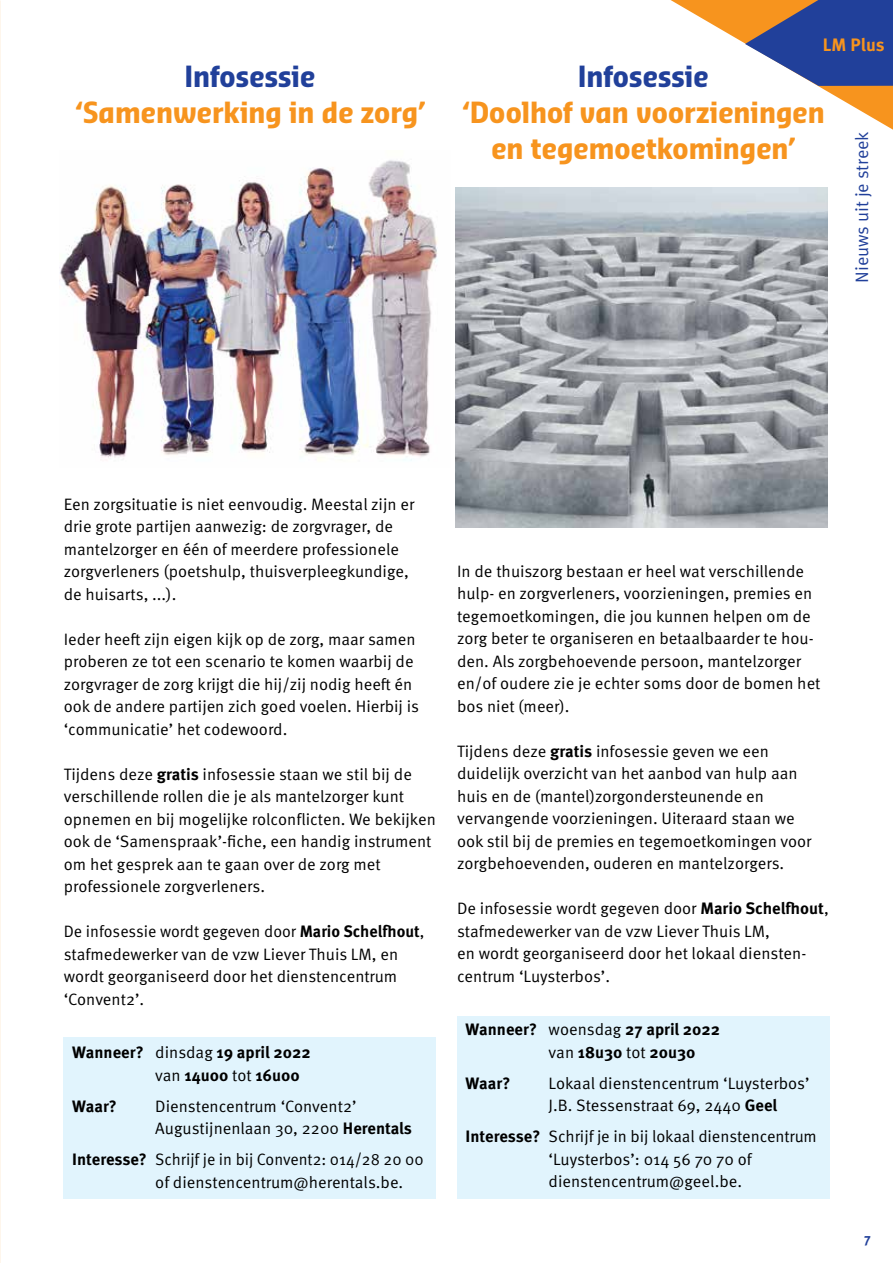
<style>
.page{position:relative;width:893px;height:1263px;background:#fff}
.page>*{position:absolute;margin:0;border:0;box-sizing:border-box;transform-origin:0 0}
.t1{font:700 28.5px/36px "Sansa Con Pro";color:#f7941e;text-align:center}
.t2{font:700 28.5px "Sansa Con Pro";color:#21409a}
.t3{font:18px "Meta Pro Norm";color:#21409a}
.t4{font:700 18px "Meta Pro";color:#f7941e}
.t5{font:16.5px/22.5px "Meta Pro Norm";color:#000}
.t6{font:700 16.5px/22.5px "Meta Pro";color:#000}
.t7{font:700 13.5px "Meta Pro";color:#21409a}
.s1{font-family:"Meta Pro";font-weight:700}
.s2{font-family:"Meta Pro Norm";font-weight:400}
</style>
<div class="page">
<img style="left:60px;top:160px;width:378px;height:301px">
<div style="left:64px;top:1037px;width:372px;height:162px;background:#e1f4fd"></div>
<div style="left:457px;top:1016px;width:372px;height:183px;background:#e1f4fd"></div>
<svg style="left:671px;top:0;width:222px;height:130px"></svg>
<img style="left:455px;top:187px;width:372px;height:340px">
<h1 class="t2" style="left:184px;top:57px;width:132px">Infosessie</h1>
<h1 class="t1" style="left:74px;top:94px;width:352px">‘Samenwerking in de zorg’</h1>
<p class="t4" style="left:823px;top:31px;width:63px">LM Plus</p>
<h1 class="t2" style="left:578px;top:57px;width:132px">Infosessie</h1>
<h1 class="t1" style="left:461px;top:94px;width:365px">‘Doolhof van voorzieningen en tegemoetkomingen’</h1>
<p class="t3" style="left:848px;top:283px;width:153px;rotate:-90deg">Nieuws uit je streek</p>
<p class="t5" style="left:64px;top:492px;width:352px">Een zorgsituatie is niet eenvoudig. Meestal zijn er drie grote partijen aanwezig: de zorgvrager, de mantelzorger en één of meerdere professionele zorgverleners (poetshulp, thuisverpleegkundige, de huisarts, ...).</p>
<p class="t5" style="left:64px;top:627px;width:357px">Ieder heeft zijn eigen kijk op de zorg, maar samen proberen ze tot een scenario te komen waarbij de zorgvrager de zorg krijgt die hij/zij nodig heeft én ook de andere partijen zich goed voelen. Hierbij is ‘communicatie’ het codewoord.</p>
<p class="t5" style="left:64px;top:762px;width:374px">Tijdens deze <span class="s1">gratis</span> infosessie staan we stil bij de verschillende rollen die je als mantelzorger kunt opnemen en bij mogelijke rolconflicten. We bekijken ook de ‘Samenspraak’-fiche, een handig instrument om het gesprek aan te gaan over de zorg met professionele zorgverleners.</p>
<p class="t5" style="left:64px;top:919px;width:362px">De infosessie wordt gegeven door <span class="s1">Mario Schelfhout</span>, stafmedewerker van de vzw Liever Thuis LM, en wordt georganiseerd door het dienstencentrum ‘Convent2’.</p>
<p class="t6" style="left:155px;top:1040px;width:157px;text-indent:-83px">Wanneer? <span class="s2">dinsdag</span> 19 april 2022 <span class="s2">van</span> 14u00 <span class="s2">tot</span> 16u00</p>
<p class="t6" style="left:72px;top:1094px;width:46px">Waar?</p>
<p class="t5" style="left:155px;top:1094px;width:258px">Dienstencentrum ‘Convent2’<br>Augustijnenlaan 30, 2200 <span class="s1">Herentals</span></p>
<p class="t5" style="left:155px;top:1147px;width:270px;text-indent:-83px"><span class="s1">Interesse?</span> Schrijf je in bij Convent2: 014/28 20 00 of dienstencentrum@herentals.be.</p>
<p class="t5" style="left:457px;top:559px;width:365px">In de thuiszorg bestaan er heel wat verschillende hulp- en zorgverleners, voorzieningen, premies en tegemoetkomingen, die jou kunnen helpen om de zorg beter te organiseren en betaalbaarder te hou&shy;den. Als zorgbehoevende persoon, mantelzorger en/of oudere zie je echter soms door de bomen het bos niet (meer).</p>
<p class="t5" style="left:457px;top:739px;width:356px">Tijdens deze <span class="s1">gratis</span> infosessie geven we een duidelijk overzicht van het aanbod van hulp aan huis en de (mantel)zorgondersteunende en vervangende voorzieningen. Uiteraard staan we ook stil bij de premies en tegemoetkomingen voor zorgbehoevenden, ouderen en mantelzorgers.</p>
<p class="t5" style="left:457px;top:896px;width:373px">De infosessie wordt gegeven door <span class="s1">Mario Schelfhout</span>, stafmedewerker van de vzw Liever Thuis LM,<br>en wordt georganiseerd door het lokaal diensten&shy;centrum ‘Luysterbos’.</p>
<p class="t6" style="left:549px;top:1017px;width:173px;text-indent:-83px">Wanneer? <span class="s2">woensdag</span> 27 april 2022 <span class="s2">van</span> 18u30 <span class="s2">tot</span> 20u30</p>
<p class="t6" style="left:466px;top:1071px;width:46px">Waar?</p>
<p class="t5" style="left:549px;top:1071px;width:262px">Lokaal dienstencentrum ‘Luysterbos’<br>J.B. Stessenstraat 69, 2440 <span class="s1">Geel</span></p>
<p class="t5" style="left:549px;top:1124px;width:270px;text-indent:-83px"><span class="s1">Interesse?</span> Schrijf je in bij lokaal dienstencentrum ‘Luysterbos’: 014 56 70 70 of dienstencentrum@geel.be.</p>
<p class="t7" style="left:864px;top:1228px;width:8px">7</p>
</div>
